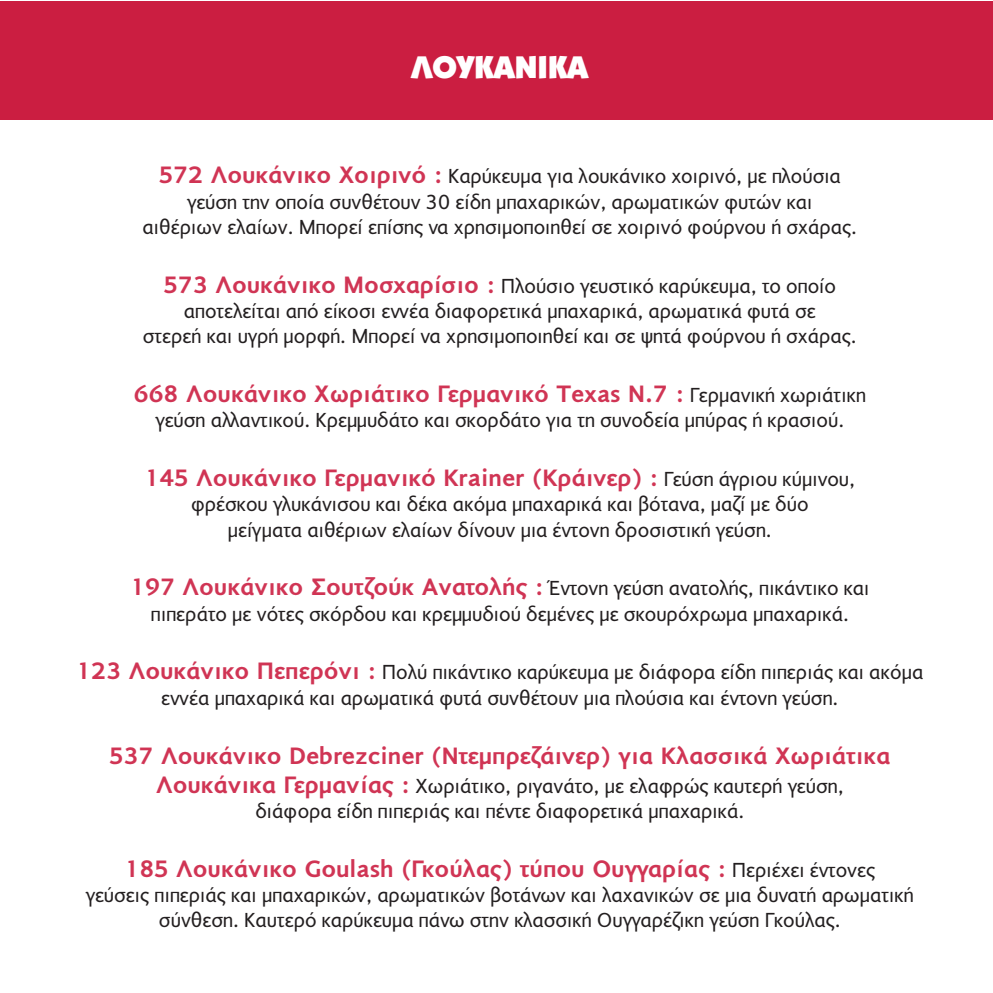
<style>
.page{position:relative;width:993px;height:993px;background:#fff}
.page>*{position:absolute;margin:0;border:0;box-sizing:border-box;transform-origin:0 0}
.t1{font:900 31.5px "Kabel ITC Hel";color:#fff}
.t2{font:700 24.5px "PF Diplomat Sans";color:rgb(203 30 65/.9)}
.t3{font:21px/25.2px "PF Diplomat Sans";color:#231f20;text-align:center}
.s1{font-weight:700;font-size:24.5px;color:rgb(203 30 65/.9)}
.s2{font-weight:400;font-size:21px;color:#231f20}
</style>
<div class="page">
<div style="left:0;top:1px;width:992px;height:118px;background:#cb1e41"></div>
<h1 class="t1" style="left:411px;top:50px;width:178px">ΛΟΥΚΑΝΙΚΑ</h1>
<p class="t3" style="left:143px;top:164px;width:715px"><span class="s1">572 Λουκάνικο Χοιρινό :</span> Καρύκευµα για λουκάνικο χοιρινό, µε πλούσια γεύση την οποία συνθέτουν 30 είδη µπαχαρικών, αρωµατικών φυτών και<br>αιθέριων ελαίων. Μπορεί επίσης να χρησιµοποιηθεί σε χοιρινό φούρνου ή σχάρας.</p>
<p class="t3" style="left:143px;top:273px;width:715px"><span class="s1">573 Λουκάνικο Μοσχαρίσιο :</span> Πλούσιο γευστικό καρύκευµα, το οποίο αποτελείται από είκοσι εννέα διαφορετικά µπαχαρικά, αρωµατικά φυτά σε<br>στερεή και υγρή µορφή. Μπορεί να χρησιµοποιηθεί και σε ψητά φούρνου ή σχάρας.</p>
<p class="t2" style="left:134px;top:380px;width:733px">668 Λουκάνικο Χωριάτικο Γερµανικό Τexas Ν.7 : <span class="s2">Γερµανική χωριάτικη</span></p>
<p class="t3" style="left:155px;top:408px;width:690px">γεύση αλλαντικού. Κρεµµυδάτο και σκορδάτο για τη συνοδεία µπύρας ή κρασιού.</p>
<p class="t2" style="left:144px;top:464px;width:711px">145 Λουκάνικο Γερµανικό Krainer (Κράινερ) : <span class="s2">Γεύση άγριου κύµινου,</span></p>
<p class="t3" style="left:191px;top:492px;width:618px">φρέσκου γλυκάνισου και δέκα ακόµα µπαχαρικά και βότανα, µαζί µε δύο µείγµατα αιθέριων ελαίων δίνουν µια έντονη δροσιστική γεύση.</p>
<p class="t3" style="left:130px;top:576px;width:740px"><span class="s1">197 Λουκάνικο Σουτζούκ Ανατολής :</span> Έντονη γεύση ανατολής, πικάντικο και πιπεράτο µε νότες σκόρδου και κρεµµυδιού δεµένες µε σκουρόχρωµα µπαχαρικά.</p>
<p class="t3" style="left:76px;top:660px;width:848px"><span class="s1">123 Λουκάνικο Πεπερόνι :</span> Πολύ πικάντικο καρύκευµα µε διάφορα είδη πιπεριάς και ακόµα εννέα µπαχαρικά και αρωµατικά φυτά συνθέτουν µια πλούσια και έντονη γεύση.</p>
<p class="t2" style="left:109px;top:741px;width:782px">537 Λουκάνικο Debrezciner (Ντεµπρεζάινερ) για Κλασσικά Χωριάτικα</p>
<p class="t3" style="left:156px;top:773px;width:688px"><span class="s1">Λουκάνικα Γερµανίας :</span> Χωριάτικο, ριγανάτο, µε ελαφρώς καυτερή γεύση, διάφορα είδη πιπεριάς και πέντε διαφορετικά µπαχαρικά.</p>
<p class="t2" style="left:124px;top:855px;width:752px">185 Λουκάνικο Goulash (Γκούλας) τύπου Ουγγαρίας : <span class="s2">Περιέχει έντονες</span></p>
<p class="t3" style="left:86px;top:882px;width:829px">γεύσεις πιπεριάς και µπαχαρικών, αρωµατικών βοτάνων και λαχανικών σε µια δυνατή αρωµατική σύνθεση. Καυτερό καρύκευµα πάνω στην κλασσική Ουγγαρέζικη γεύση Γκούλας.</p>
</div>
